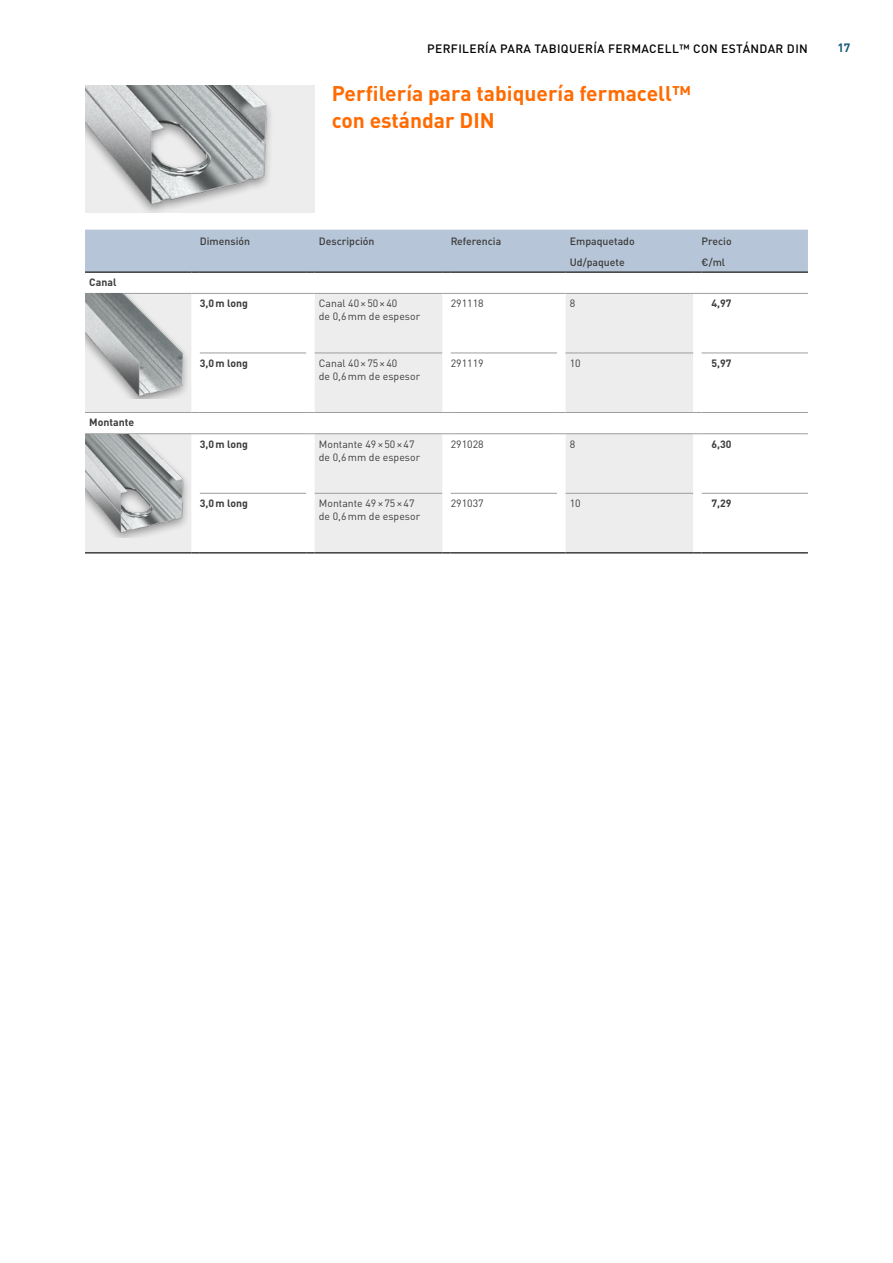
<style>
.page{position:relative;width:893px;height:1263px;background:#fff}
.page>*{position:absolute;margin:0;border:0;box-sizing:border-box;transform-origin:0 0}
.t1{font:700 21px/27px "DIN Pro";color:#ff6b00}
.t2{font:500 12px "DIN Pro";letter-spacing:.03em;color:#000}
.t3{font:700 12px "DIN Pro";color:#16597b}
.t4{font:10.5px/13.2px "DIN Pro";color:#3c3c3b}
.t5{font:500 10.5px "DIN Pro";color:#3c3c3b}
.t6{font:700 10.5px "DIN Pro";color:#3c3c3b}
</style>
<div class="page">
<svg style="left:85px;top:294px;width:608px;height:258px"></svg>
<div style="left:85px;top:230px;width:723px;height:43px;background:#b6c5d7"></div>
<hr style="left:702px;top:271px;width:106px;height:2px;background:#3c3c3b">
<hr style="left:200px;top:293px;width:106px;height:1px;background:#9d9d9c">
<hr style="left:315px;top:293px;width:127px;height:1px;background:#9d9d9c">
<hr style="left:451px;top:293px;width:106px;height:1px;background:#9d9d9c">
<hr style="left:200px;top:353px;width:106px;height:1px;background:#9d9d9c">
<hr style="left:315px;top:353px;width:127px;height:1px;background:#9d9d9c">
<hr style="left:451px;top:353px;width:106px;height:1px;background:#9d9d9c">
<hr style="left:315px;top:493px;width:127px;height:1px;background:#9d9d9c">
<hr style="left:451px;top:493px;width:106px;height:1px;background:#9d9d9c">
<hr style="left:200px;top:493px;width:106px;height:1px;background:#9d9d9c">
<hr style="left:566px;top:293px;width:127px;height:1px;background:#9d9d9c">
<hr style="left:566px;top:353px;width:127px;height:1px;background:#9d9d9c">
<hr style="left:566px;top:493px;width:127px;height:1px;background:#9d9d9c">
<hr style="left:702px;top:293px;width:106px;height:1px;background:#9d9d9c">
<hr style="left:702px;top:353px;width:106px;height:1px;background:#9d9d9c">
<hr style="left:702px;top:493px;width:106px;height:1px;background:#9d9d9c">
<hr style="left:85px;top:293px;width:106px;height:1px;background:#9d9d9c">
<hr style="left:85px;top:412px;width:106px;height:1px;background:#9d9d9c">
<hr style="left:200px;top:412px;width:106px;height:1px;background:#9d9d9c">
<hr style="left:315px;top:412px;width:127px;height:1px;background:#9d9d9c">
<hr style="left:451px;top:412px;width:106px;height:1px;background:#9d9d9c">
<hr style="left:566px;top:412px;width:127px;height:1px;background:#9d9d9c">
<hr style="left:702px;top:412px;width:106px;height:1px;background:#9d9d9c">
<hr style="left:85px;top:433px;width:106px;height:1px;background:#9d9d9c">
<hr style="left:200px;top:433px;width:106px;height:1px;background:#9d9d9c">
<hr style="left:315px;top:433px;width:127px;height:1px;background:#9d9d9c">
<hr style="left:451px;top:433px;width:106px;height:1px;background:#9d9d9c">
<hr style="left:566px;top:433px;width:127px;height:1px;background:#9d9d9c">
<hr style="left:702px;top:433px;width:106px;height:1px;background:#9d9d9c">
<hr style="left:85px;top:552px;width:106px;height:2px;background:#3c3c3b">
<svg style="left:191px;top:552px;width:9px;height:2px"></svg>
<hr style="left:200px;top:552px;width:106px;height:2px;background:#3c3c3b">
<svg style="left:306px;top:552px;width:9px;height:2px"></svg>
<hr style="left:315px;top:552px;width:127px;height:2px;background:#3c3c3b">
<svg style="left:442px;top:552px;width:9px;height:2px"></svg>
<hr style="left:451px;top:552px;width:106px;height:2px;background:#3c3c3b">
<svg style="left:557px;top:552px;width:9px;height:2px"></svg>
<hr style="left:566px;top:552px;width:127px;height:2px;background:#3c3c3b">
<svg style="left:693px;top:552px;width:9px;height:2px"></svg>
<hr style="left:702px;top:552px;width:106px;height:2px;background:#3c3c3b">
<img style="left:85px;top:294px;width:105px;height:105px">
<div style="left:85px;top:434px;width:106px;height:103px;background:#000;opacity:.4"></div>
<img style="left:85px;top:434px;width:100px;height:100px">
<div style="left:85px;top:85px;width:230px;height:128px;background:#ededed"></div>
<div style="left:85px;top:85px;width:189px;height:128px;background:#000;opacity:.4"></div>
<img style="left:85px;top:85px;width:186px;height:123px">
<p class="t6" style="left:89px;top:273px;width:29px">Canal</p>
<p class="t6" style="left:89px;top:414px;width:46px">Montante</p>
<p class="t2" style="left:427px;top:39px;width:382px">PERFILERÍA PARA TABIQUERÍA FERMACELL™ CON ESTÁNDAR DIN</p>
<h1 class="t1" style="left:332px;top:77px;width:361px">Perfilería para tabiquería fermacell™ con estándar DIN</h1>
<p class="t3" style="left:837px;top:37px;width:15px">17</p>
<p class="t5" style="left:200px;top:233px;width:52px">Dimensión</p>
<p class="t5" style="left:319px;top:233px;width:57px">Descripción</p>
<p class="t5" style="left:451px;top:233px;width:52px">Referencia</p>
<p class="t5" style="left:570px;top:233px;width:66px">Empaquetado</p>
<p class="t5" style="left:702px;top:233px;width:32px">Precio</p>
<p class="t5" style="left:570px;top:254px;width:56px">Ud/paquete</p>
<p class="t5" style="left:702px;top:254px;width:25px">€/ml</p>
<p class="t6" style="left:200px;top:295px;width:50px">3,0m long</p>
<p class="t4" style="left:319px;top:296px;width:103px">Canal 40×50×40<br>de 0,6mm de espesor</p>
<p class="t4" style="left:451px;top:296px;width:34px">291118</p>
<p class="t4" style="left:570px;top:296px;width:7px">8</p>
<p class="t6" style="left:711px;top:295px;width:22px">4,97</p>
<p class="t6" style="left:200px;top:354px;width:50px">3,0m long</p>
<p class="t4" style="left:319px;top:355px;width:103px">Canal 40×75×40<br>de 0,6mm de espesor</p>
<p class="t4" style="left:451px;top:355px;width:34px">291119</p>
<p class="t4" style="left:570px;top:355px;width:12px">10</p>
<p class="t6" style="left:711px;top:354px;width:22px">5,97</p>
<p class="t6" style="left:200px;top:435px;width:50px">3,0m long</p>
<p class="t4" style="left:319px;top:436px;width:103px">Montante 49×50×47 de 0,6mm de espesor</p>
<p class="t4" style="left:451px;top:436px;width:34px">291028</p>
<p class="t4" style="left:570px;top:436px;width:7px">8</p>
<p class="t6" style="left:711px;top:435px;width:22px">6,30</p>
<p class="t6" style="left:200px;top:495px;width:50px">3,0m long</p>
<p class="t4" style="left:319px;top:496px;width:103px">Montante 49×75×47 de 0,6mm de espesor</p>
<p class="t4" style="left:451px;top:496px;width:34px">291037</p>
<p class="t4" style="left:570px;top:496px;width:12px">10</p>
<p class="t6" style="left:711px;top:495px;width:22px">7,29</p>
</div>
